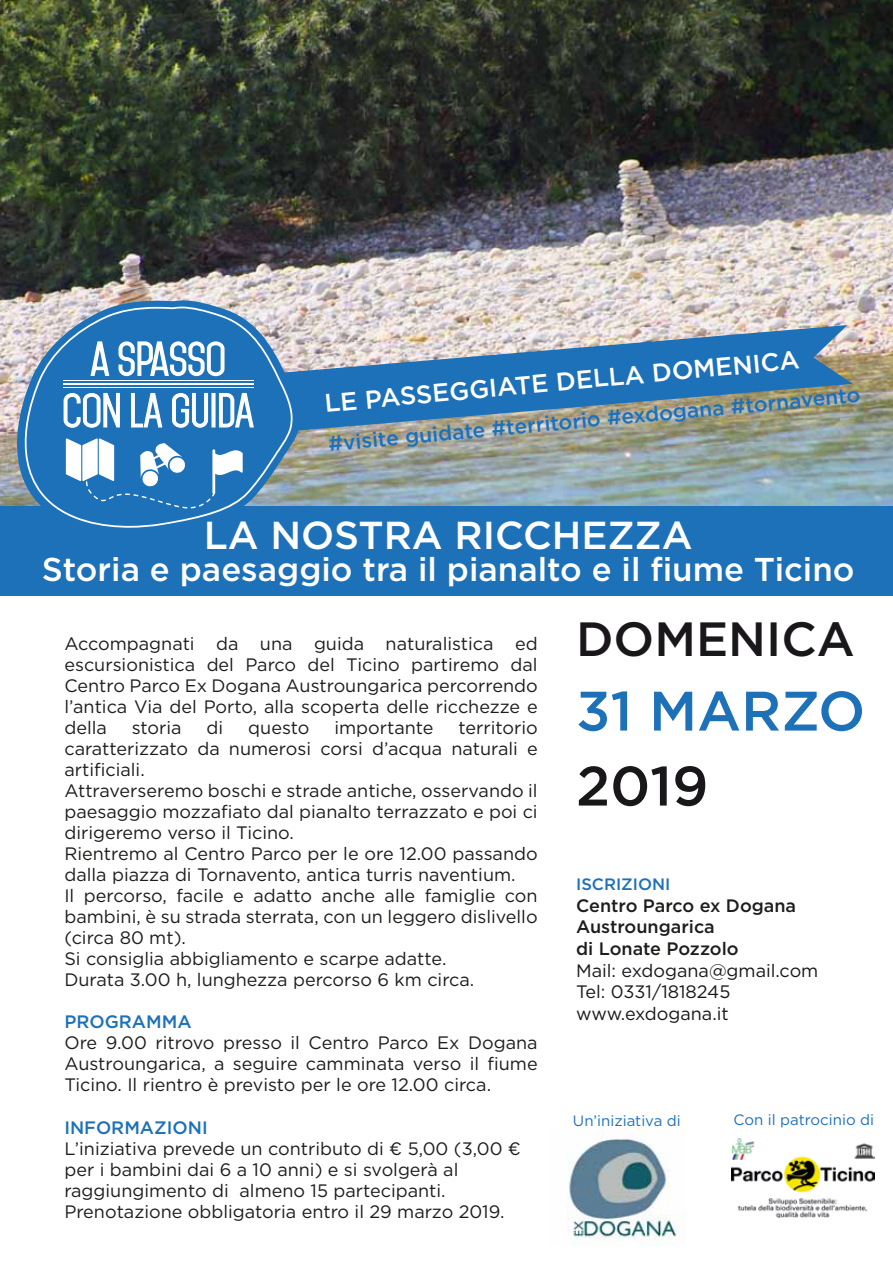
<style>
.page{position:relative;width:893px;height:1263px;background:#fff}
.page>*{position:absolute;margin:0;border:0;box-sizing:border-box;transform-origin:0 0}
.t1{font:500 55.5px "Gotham";color:#1d71b8}
.t2{font:500 55.5px "Gotham";color:#1a171b}
.t3{font:500 48px "Gotham";color:#1a171b}
.t4{font:500 39px "Gotham";color:#fff}
.t5{font:500 33px "Gotham";color:#fff}
.t6{font:500 25.5px "Gotham";color:#fff}
.t7{font:500 21px "Gotham";color:#1d71b8}
.t8{font:18px/21px "Gotham";color:#1d1d1b;text-align:justify}
.t9{font:18px/21.6px "Gotham";color:#1a171b}
.t10{font:500 18px/21.6px "Gotham";color:#1d1d1b}
.t11{font:500 18px "Gotham";color:#1d71b8}
.t12{font:500 16.5px "Gotham";color:#1d71b8}
.t13{font:15px "Gotham";color:#1d71b8}
</style>
<div class="page">
<img style="left:0;top:0;width:893px;height:506px">
<div style="left:0;top:506px;width:893px;height:89px;background:#1d71b8"></div>
<img style="left:301px;top:325px;width:552px;height:107px">
<img style="left:5px;top:297px;width:296px;height:209px">
<svg style="left:10px;top:307px;width:284px;height:221px;fill:#1d71b8"></svg>
<svg style="left:90px;top:340px;width:20px;height:37px"></svg>
<svg style="left:118px;top:340px;width:107px;height:37px"></svg>
<svg style="left:63px;top:392px;width:58px;height:36px"></svg>
<svg style="left:130px;top:392px;width:33px;height:36px"></svg>
<svg style="left:171px;top:392px;width:38px;height:36px"></svg>
<hr style="left:212px;top:394px;width:3px;height:33px;background:#fff">
<div style="left:211px;top:393px;width:5px;height:34px;border:1px solid #fff"></div>
<svg style="left:218px;top:392px;width:37px;height:36px"></svg>
<svg style="left:66px;top:438px;width:177px;height:70px"></svg>
<hr style="left:63px;top:383px;width:190px;height:2px;background:#fff">
<hr style="left:63px;top:380px;width:190px;height:1px;background:#fff">
<hr style="left:63px;top:387px;width:190px;height:1px;background:#fff">
<img style="left:731px;top:1139px;width:143px;height:78px">
<img style="left:568px;top:1127px;width:118px;height:118px">
<h3 class="t6" style="left:323px;top:386px;width:478px;rotate:-5deg">LE PASSEGGIATE DELLA DOMENICA</h3>
<p class="t7" style="left:327px;top:429px;width:536px;rotate:-5deg">#visite guidate #territorio #exdogana #tornavento</p>
<h3 class="t4" style="left:204px;top:510px;width:491px">LA NOSTRA RICCHEZZA</h3>
<h3 class="t5" style="left:42px;top:548px;width:814px">Storia e paesaggio tra il pianalto e il fiume Ticino</h3>
<p class="t8" style="left:64px;top:633px;width:475px">Accompagnati da una guida naturalistica ed escursionistica del Parco del Ticino partiremo dal Centro Parco Ex Dogana Austroungarica percorrendo l’antica Via del Porto, alla scoperta delle ricchezze e della</p>
<p class="t8" style="left:132px;top:717px;width:51px">storia</p>
<p class="t8" style="left:207px;top:717px;width:18px">di</p>
<p class="t8" style="left:248px;top:717px;width:63px">questo</p>
<p class="t8" style="left:334px;top:717px;width:101px">importante</p>
<p class="t8" style="left:64px;top:717px;width:475px;text-align:left;text-indent:394px">territorio caratterizzato da numerosi corsi d’acqua naturali e artificiali.<br>Attraverseremo boschi e strade antiche, osservando il paesaggio mozzafiato dal pianalto terrazzato e poi ci dirigeremo verso il Ticino.<br>Rientremo al Centro Parco per le ore 12.00 passando dalla piazza di Tornavento, antica turris naventium.<br>Il percorso, facile e adatto anche alle famiglie con bambini, è su strada sterrata, con un leggero dislivello (circa 80 mt).<br>Si consiglia abbigliamento e scarpe adatte.<br>Durata 3.00 h, lunghezza percorso 6 km circa.</p>
<p class="t11" style="left:64px;top:1010px;width:129px">PROGRAMMA</p>
<p class="t8" style="left:64px;top:1032px;width:475px">Ore 9.00 ritrovo presso il Centro Parco Ex Dogana Austroungarica, a seguire camminata verso il fiume Ticino. Il rientro è previsto per le ore 12.00 circa.</p>
<p class="t11" style="left:64px;top:1116px;width:145px">INFORMAZIONI</p>
<p class="t8" style="left:64px;top:1137px;width:458px;text-align:left">L’iniziativa prevede un contributo di € 5,00 (3,00 € per i bambini dai 6 a 10 anni) e si svolgerà al raggiungimento di almeno 15 partecipanti.<br>Prenotazione obbligatoria entro il 29 marzo 2019.</p>
<h2 class="t3" style="left:576px;top:607px;width:280px">DOMENICA</h2>
<h1 class="t1" style="left:576px;top:675px;width:291px">31 MARZO</h1>
<h1 class="t2" style="left:576px;top:750px;width:134px">2019</h1>
<p class="t12" style="left:576px;top:873px;width:96px">ISCRIZIONI</p>
<p class="t10" style="left:576px;top:894px;width:222px">Centro Parco ex Dogana<br>Austroungarica<br>di Lonate Pozzolo</p>
<p class="t9" style="left:576px;top:959px;width:244px">Mail: exdogana@gmail.com<br>Tel: 0331/1818245 www.exdogana.it</p>
<p class="t13" style="left:573px;top:1110px;width:109px">Un’iniziativa di</p>
<p class="t13" style="left:733px;top:1109px;width:142px">Con il patrocinio di</p>
</div>
